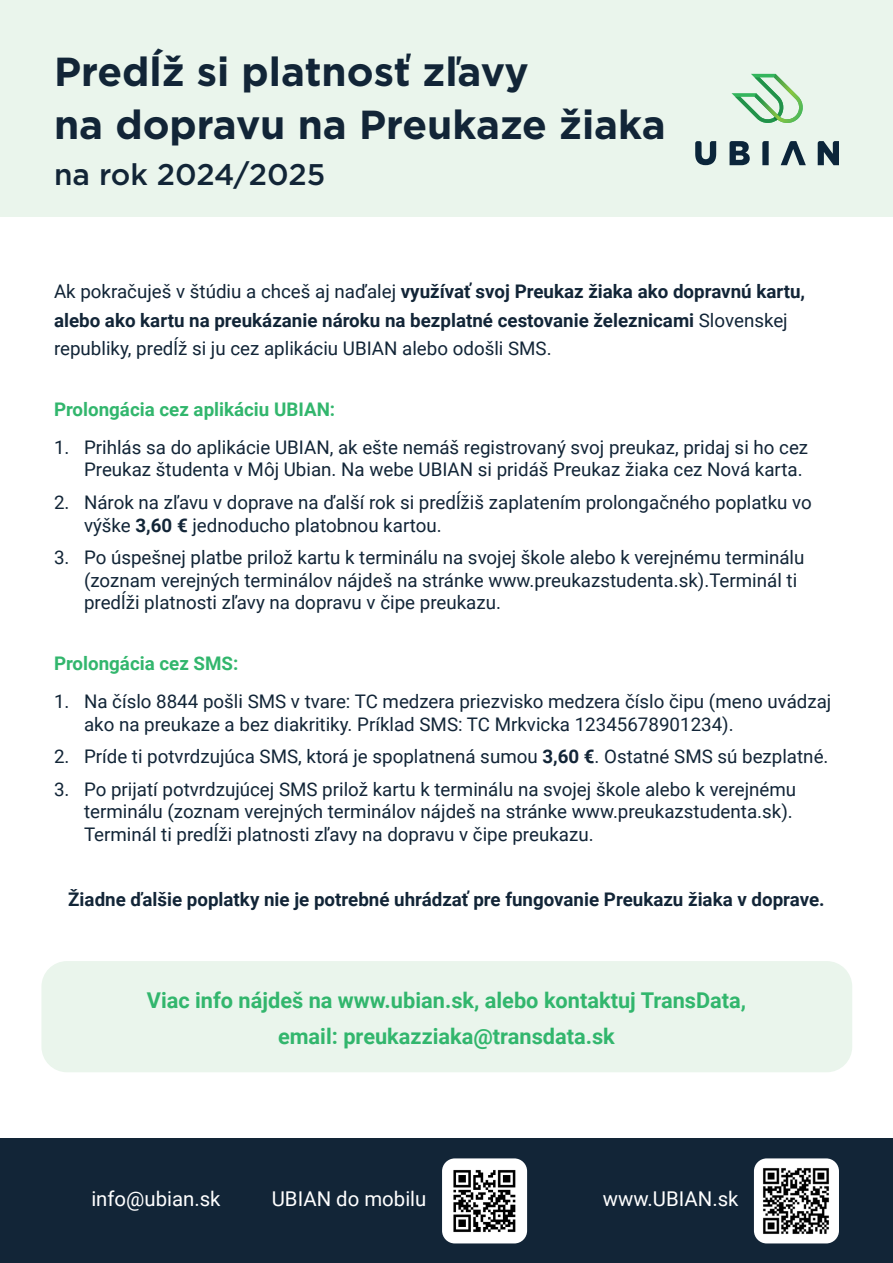
<style>
.page{position:relative;width:893px;height:1263px;background:#fff}
.page>*{position:absolute;margin:0;border:0;box-sizing:border-box;transform-origin:0 0}
.nadpis_tmavy{font:700 40.5px/52.7px "Gotham";color:#122537}
.nadpis_tmavy-2{font:500 29.85px "Gotham";color:#122537}
.text_body{font:700 21.75px "Roboto";color:#32b66d}
.päta2024{font:20.4px "Roboto";color:#fff}
.text_body-2{font:18.75px/22.5px "Roboto";color:#122537}
.text_body-3{font:700 18.75px/28.5px "Roboto";color:#122537}
.podnadpis_okna{font:700 18.75px "Roboto";color:#32b66d}
.s1{font-weight:400}
.s2{font-weight:700}
</style>
<div class="page">
<div style="left:0;top:0;width:893px;height:217px;background:#eaf5ec"></div>
<div style="left:41px;top:961px;width:811px;height:111px;background:#eaf5ec;border-radius:26px"></div>
<div style="left:0;top:1139px;width:893px;height:124px;background:#122537"></div>
<img style="left:442px;top:1158px;width:85px;height:85px">
<img style="left:754px;top:1158px;width:85px;height:85px">
<svg style="left:731px;top:74px;width:72px;height:49px"></svg>
<svg style="left:730px;top:141px;width:20px;height:24px"></svg>
<svg style="left:762px;top:141px;width:7px;height:24px"></svg>
<svg style="left:781px;top:141px;width:25px;height:24px"></svg>
<svg style="left:818px;top:141px;width:21px;height:24px"></svg>
<svg style="left:695px;top:141px;width:21px;height:24px"></svg>
<p class="nadpis_tmavy" style="left:54px;top:45px;width:613px">Predĺž si platnosť zľavy<br>na dopravu na Preukaze žiaka</p>
<p class="nadpis_tmavy-2" style="left:54px;top:155px;width:273px">na rok 2024/2025</p>
<p class="text_body-3" style="left:54px;top:277px;width:753px"><span class="s1">Ak pokračuješ v štúdiu a chceš aj naďalej</span> využívať svoj Preukaz žiaka ako dopravnú kartu, alebo ako kartu na preukázanie nároku na bezplatné cestovanie železnicami <span class="s1">Slovenskej republiky, predĺž si ju cez aplikáciu UBIAN alebo odošli SMS.</span></p>
<p class="podnadpis_okna" style="left:54px;top:396px;width:283px">Prolongácia cez aplikáciu UBIAN:</p>
<p class="text_body-2" style="left:54px;top:435px;width:756px;text-align:right">1. Prihlás sa do aplikácie UBIAN, ak ešte nemáš registrovaný svoj preukaz, pridaj si ho cez<br>Preukaz študenta v Môj Ubian. Na webe UBIAN si pridáš Preukaz žiaka cez Nová karta.</p>
<p class="text_body-2" style="left:84px;top:490px;width:729px;text-indent:-30px">2. Nárok na zľavu v doprave na ďalší rok si predĺžiš zaplatením prolongačného poplatku vo výške <span class="s2">3,60 €</span> jednoducho platobnou kartou.</p>
<p class="text_body-2" style="left:84px;top:546px;width:722px;text-indent:-30px">3. Po úspešnej platbe prilož kartu k terminálu na svojej škole alebo k verejnému terminálu (zoznam verejných terminálov nájdeš na stránke www.preukazstudenta.sk).Terminál ti predĺži platnosti zľavy na dopravu v čipe preukazu.</p>
<p class="podnadpis_okna" style="left:54px;top:650px;width:186px">Prolongácia cez SMS:</p>
<p class="text_body-2" style="left:84px;top:689px;width:749px;text-indent:-30px">1. Na číslo 8844 pošli SMS v tvare: TC medzera priezvisko medzera číslo čipu (meno uvádzaj ako na preukaze a bez diakritiky. Príklad SMS: TC Mrkvicka 12345678901234).</p>
<p class="text_body-2" style="left:54px;top:744px;width:776px">2. Príde ti potvrdzujúca SMS, ktorá je spoplatnená sumou <span class="s2">3,60 €</span>. Ostatné SMS sú bezplatné.</p>
<p class="text_body-2" style="left:84px;top:777px;width:714px;text-indent:-30px">3. Po prijatí potvrdzujúcej SMS prilož kartu k terminálu na svojej škole alebo k verejnému terminálu (zoznam verejných terminálov nájdeš na stránke www.preukazstudenta.sk).<br>Terminál ti predĺži platnosti zľavy na dopravu v čipe preukazu.</p>
<p class="text_body-3" style="left:68px;top:884px;width:758px">Žiadne ďalšie poplatky nie je potrebné uhrádzať pre fungovanie Preukazu žiaka v doprave.</p>
<p class="text_body" style="left:147px;top:985px;width:601px">Viac info nájdeš na www.ubian.sk, alebo kontaktuj TransData,</p>
<p class="text_body" style="left:278px;top:1021px;width:338px">email: preukazziaka@transdata.sk</p>
<p class="päta2024" style="left:91px;top:1185px;width:131px">info@ubian.sk</p>
<p class="päta2024" style="left:272px;top:1185px;width:156px">UBIAN do mobilu</p>
<p class="päta2024" style="left:603px;top:1185px;width:137px">www.UBIAN.sk</p>
</div>
